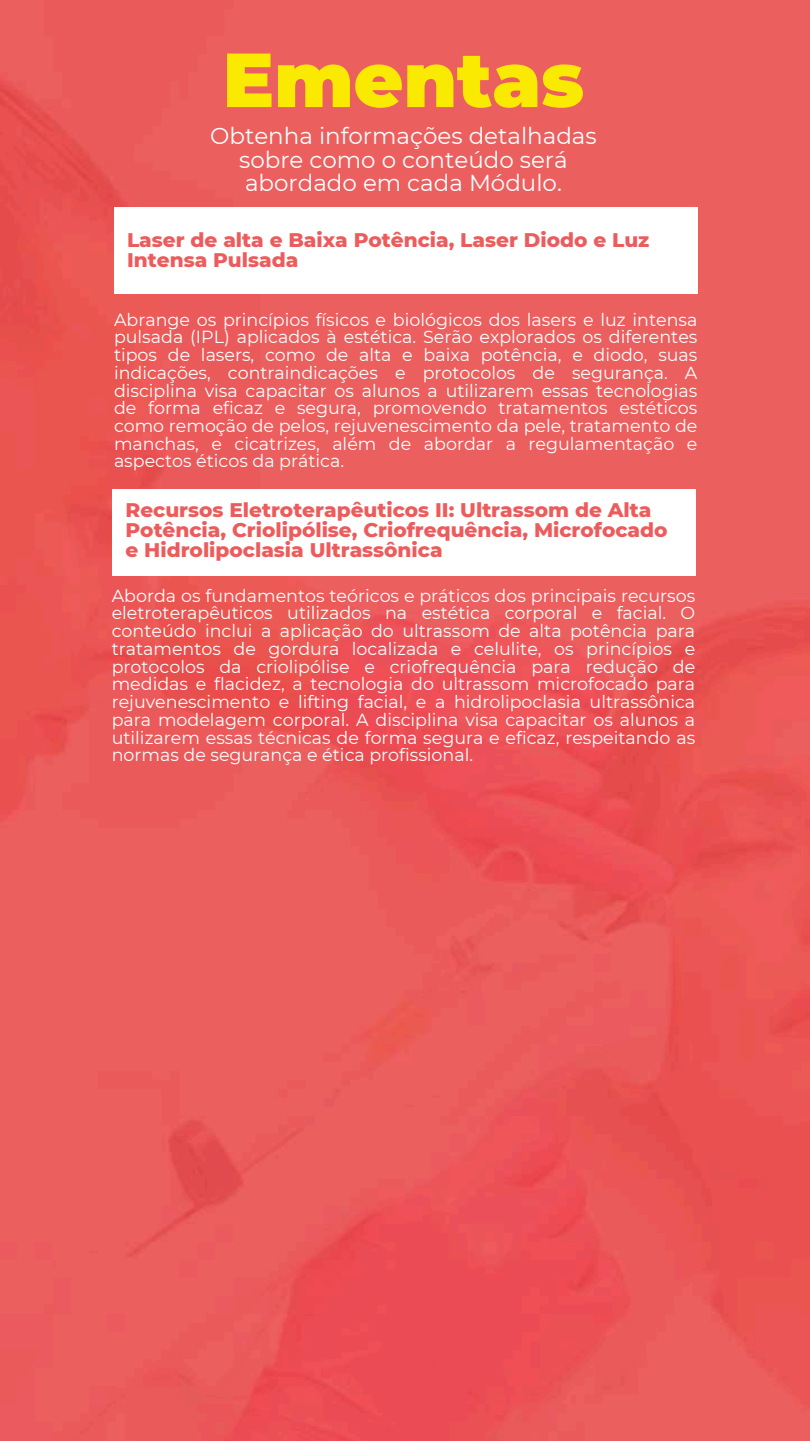
<style>
.page{position:relative;width:810px;height:1441px;background:#fff}
.page>*{position:absolute;margin:0;border:0;box-sizing:border-box;transform-origin:0 0}
.t1{font:900 76.4px "Montserrat";color:#fae900}
.t2{font:23px/23.2px "Montserrat";color:#fff;text-align:center}
.t3{font:800 20.1px/20.3px "Montserrat";color:#ec5c5c}
.t4{font:17.5px/17.7px "Montserrat";color:#fff;text-align:justify}
</style>
<div class="page">
<img style="left:0;top:0;width:810px;height:1440px">
<div style="left:114px;top:207px;width:584px;height:86px;background:#fff"></div>
<div style="left:112px;top:489px;width:583px;height:86px;background:#fff"></div>
<h1 class="t1" style="left:223px;top:33px;width:363px">Ementas</h1>
<h2 class="t2" style="left:210px;top:124px;width:388px">Obtenha informações detalhadas sobre como o conteúdo será abordado em cada Módulo.</h2>
<p class="t3" style="left:127px;top:229px;width:524px">Laser de alta e Baixa Potência, Laser Diodo e Luz<br>Intensa Pulsada</p>
<p class="t4" style="left:114px;top:310px;width:585px">Abrange os princípios físicos e biológicos dos lasers e luz intensa pulsada (IPL) aplicados à estética. Serão explorados os diferentes tipos de lasers, como de alta e baixa potência, e diodo, suas indicações, contraindicações e protocolos de segurança. A disciplina visa capacitar os alunos a utilizarem essas tecnologias de forma eficaz e segura, promovendo tratamentos estéticos como remoção de pelos, rejuvenescimento da pele, tratamento de manchas, e cicatrizes, além de abordar a regulamentação e aspectos éticos da prática.</p>
<p class="t3" style="left:125px;top:499px;width:544px">Recursos Eletroterapêuticos II: Ultrassom de Alta<br>Potência, Criolipólise, Criofrequência, Microfocado e Hidrolipoclasia Ultrassônica</p>
<p class="t4" style="left:112px;top:586px;width:585px">Aborda os fundamentos teóricos e práticos dos principais recursos eletroterapêuticos utilizados na estética corporal e facial. O conteúdo inclui a aplicação do ultrassom de alta potência para tratamentos de gordura localizada e celulite, os princípios e protocolos da criolipólise e criofrequência para redução de medidas e flacidez, a tecnologia do ultrassom microfocado para rejuvenescimento e lifting facial, e a hidrolipoclasia ultrassônica para modelagem corporal. A disciplina visa capacitar os alunos a utilizarem essas técnicas de forma segura e eficaz, respeitando as normas de segurança e ética profissional.</p>
</div>
